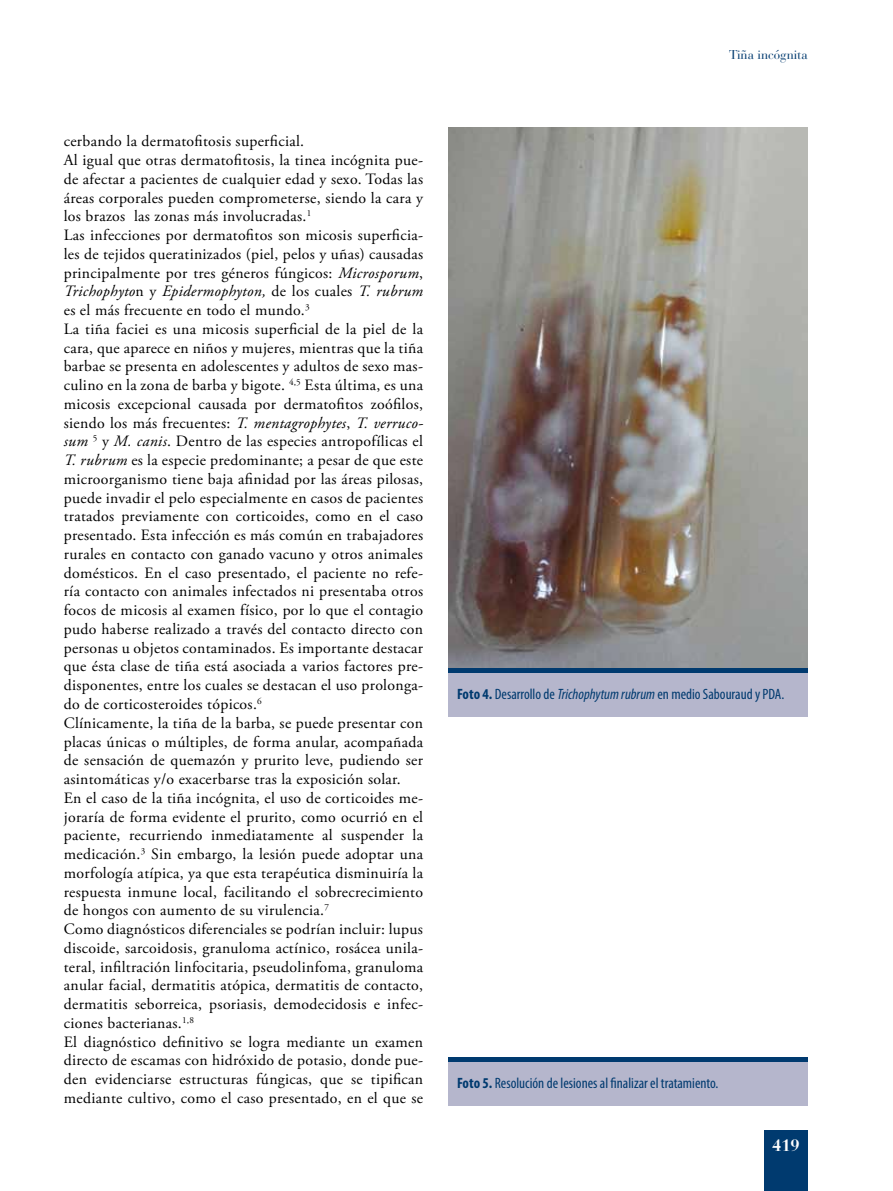
<style>
.page{position:relative;width:893px;height:1191px;background:#fff}
.page>*{position:absolute;margin:0;border:0;box-sizing:border-box;transform-origin:0 0}
.t1{font:700 16.5px "Bauer Bodoni";color:#fff}
.t2{font:15.75px/18.8px "Adobe Garamond Pro";letter-spacing:.02em;color:#000}
.t3{font:condensed 15px "Myriad Pro";color:#003a6f}
.t4{font:12.75px "Bauer Bodoni";color:#003a6f}
.s1{font-style:italic}
.s2{font-weight:700}
</style>
<div class="page">
<div style="left:764px;top:1130px;width:44px;height:61px;background:#003a6f"></div>
<img style="left:449px;top:128px;width:359px;height:540px">
<div style="left:449px;top:670px;width:359px;height:46px;background:#b5b6cc"></div>
<div style="left:449px;top:1059px;width:359px;height:47px;background:#b5b6cc"></div>
<hr style="left:449px;top:668px;width:359px;height:4px;background:#003a6f">
<hr style="left:449px;top:1057px;width:359px;height:4px;background:#003a6f">
<p class="t2" style="left:64px;top:133px;width:361px">cerbando la dermatofitosis superficial.<br>Al igual que otras dermatofitosis, la tinea incógnita pue&shy;de afectar a pacientes de cualquier edad y sexo. Todas las áreas corporales pueden comprometerse, siendo la cara y los brazos las zonas más involucradas.<sup>1<br></sup>Las infecciones por dermatofitos son micosis superficia&shy;les de tejidos queratinizados (piel, pelos y uñas) causadas principalmente por tres géneros fúngicos: <span class="s1">Microsporum</span>, <span class="s1">Trichophyto</span>n y <span class="s1">Epidermophyton,</span> de los cuales <span class="s1">T. rubrum </span>es el más frecuente en todo el mundo.<sup>3<br></sup>La tiña faciei es una micosis superficial de la piel de la cara, que aparece en niños y mujeres, mientras que la tiña barbae se presenta en adolescentes y adultos de sexo mas&shy;culino en la zona de barba y bigote. <sup>4,5</sup> Esta última, es una micosis excepcional causada por dermatofitos zoófilos, siendo los más frecuentes: <span class="s1">T. mentagrophytes</span>, <span class="s1">T. verruco&shy;sum</span> <sup>5</sup> y <span class="s1">M. canis</span>. Dentro de las especies antropofílicas el <span class="s1">T. rubrum</span> es la especie predominante; a pesar de que este microorganismo tiene baja afinidad por las áreas pilosas, puede invadir el pelo especialmente en casos de pacientes tratados previamente con corticoides, como en el caso presentado. Esta infección es más común en trabajadores rurales en contacto con ganado vacuno y otros animales domésticos. En el caso presentado, el paciente no refe&shy;ría contacto con animales infectados ni presentaba otros focos de micosis al examen físico, por lo que el contagio pudo haberse realizado a través del contacto directo con personas u objetos contaminados. Es importante destacar que ésta clase de tiña está asociada a varios factores pre&shy;disponentes, entre los cuales se destacan el uso prolonga&shy;do de corticosteroides tópicos.<sup>6<br></sup>Clínicamente, la tiña de la barba, se puede presentar con placas únicas o múltiples, de forma anular, acompañada de sensación de quemazón y prurito leve, pudiendo ser asintomáticas y/o exacerbarse tras la exposición solar.<br>En el caso de la tiña incógnita, el uso de corticoides me&shy;joraría de forma evidente el prurito, como ocurrió en el paciente, recurriendo inmediatamente al suspender la medicación.<sup>3</sup> Sin embargo, la lesión puede adoptar una morfología atípica, ya que esta terapéutica disminuiría la respuesta inmune local, facilitando el sobrecrecimiento de hongos con aumento de su virulencia.<sup>7<br></sup>Como diagnósticos diferenciales se podrían incluir: lupus discoide, sarcoidosis, granuloma actínico, rosácea unila&shy;teral, infiltración linfocitaria, pseudolinfoma, granuloma anular facial, dermatitis atópica, dermatitis de contacto, dermatitis seborreica, psoriasis, demodecidosis e infec&shy;ciones bacterianas.<sup>1,8<br></sup>El diagnóstico definitivo se logra mediante un examen directo de escamas con hidróxido de potasio, donde pue&shy;den evidenciarse estructuras fúngicas, que se tipifican mediante cultivo, como el caso presentado, en el que se</p>
<p class="t4" style="left:729px;top:47px;width:80px">Tiña incógnita</p>
<p class="t3" style="left:457px;top:685px;width:329px"><span class="s2">Foto 4.</span> Desarrollo de <span class="s1">Trichophytum rubrum</span> en medio Sabouraud y PDA.</p>
<p class="t3" style="left:457px;top:1074px;width:263px"><span class="s2">Foto 5.</span> Resolución de lesiones al finalizar el tratamiento.</p>
<p class="t1" style="left:772px;top:1135px;width:29px">419</p>
</div>
